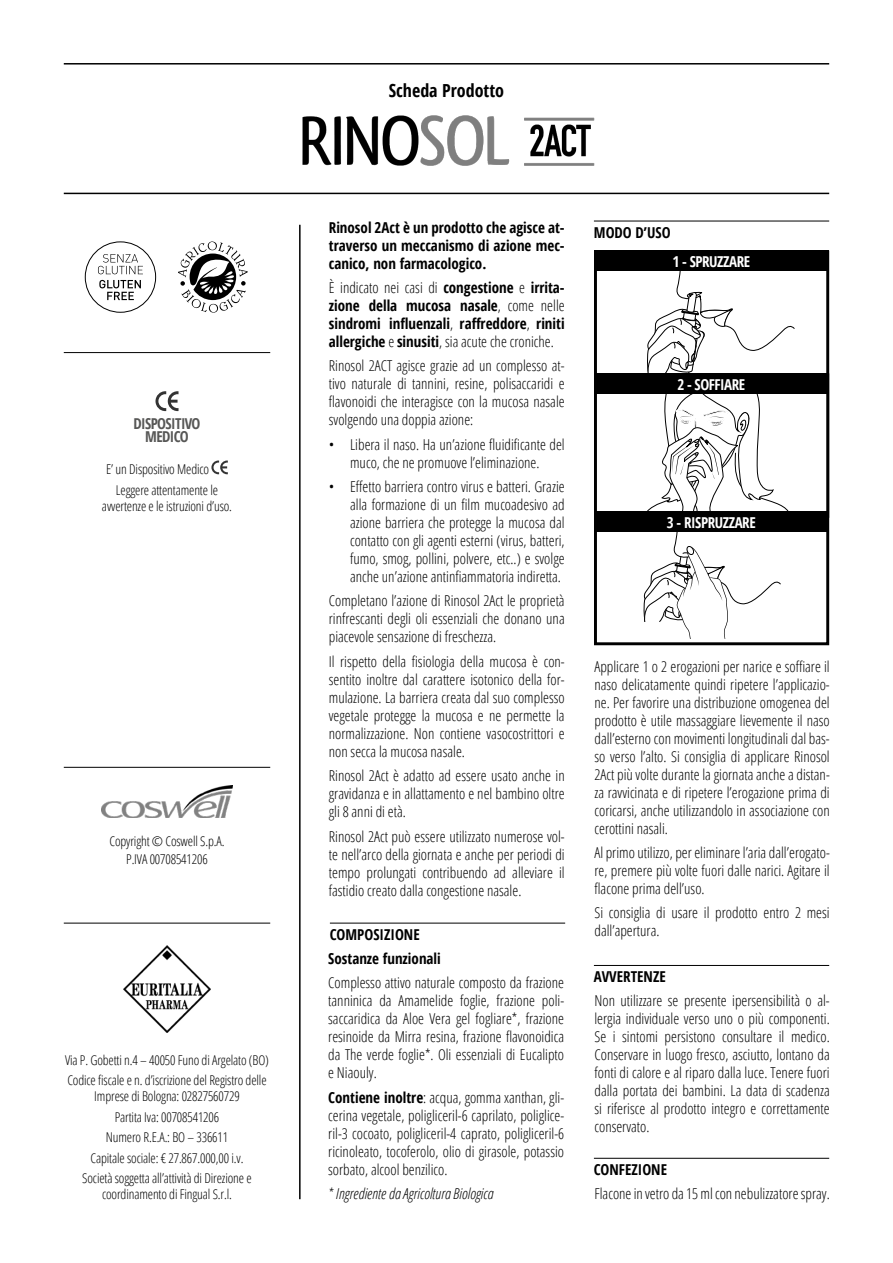
<style>
.page{position:relative;width:893px;height:1263px;background:#fff}
.page>*{position:absolute;margin:0;border:0;box-sizing:border-box;transform-origin:0 0}
.t1{font:700 18px "Open Sans Condensed";color:#000}
.t2{font:300 15px/18px "Open Sans Condensed";color:#000;text-align:justify}
.t3{font:700 15px/18px "Open Sans Condensed";color:#000;text-align:justify}
.t4{font:italic 300 15px "Open Sans Condensed";color:#000}
.t5{font:700 15px "Open Sans Condensed";letter-spacing:-.03em;color:#fff}
.t6{font:700 15px/13.5px "Open Sans Condensed";letter-spacing:-.04em;color:#575756;text-align:center}
.t7{font:300 13.5px/20.4px "Open Sans Condensed";letter-spacing:-.01em;color:#000}
.s1{font-weight:300}
.s2{font-weight:700}
</style>
<div class="page">
<svg style="left:211px;top:460px;width:17px;height:14px"></svg>
<hr style="left:64px;top:63px;width:765px;height:2px;background:#000">
<hr style="left:64px;top:193px;width:765px;height:1px;background:#000">
<hr style="left:594px;top:221px;width:235px;height:1px;background:#000">
<hr style="left:594px;top:965px;width:235px;height:1px;background:#000">
<hr style="left:594px;top:1158px;width:235px;height:1px;background:#000">
<hr style="left:330px;top:923px;width:235px;height:1px;background:#000">
<hr style="left:299px;top:225px;width:2px;height:974px;background:#000">
<img style="left:302px;top:115px;width:293px;height:51px">
<div style="left:594px;top:250px;width:235px;height:395px;border:3px solid #000"></div>
<div style="left:594px;top:373px;width:235px;height:145px;border:3px solid #000"></div>
<svg style="left:647px;top:271px;width:148px;height:102px"></svg>
<svg style="left:647px;top:394px;width:142px;height:117px"></svg>
<svg style="left:643px;top:532px;width:138px;height:106px"></svg>
<div style="left:594px;top:251px;width:235px;height:20px;background:#000"></div>
<div style="left:594px;top:374px;width:235px;height:20px;background:#000"></div>
<div style="left:594px;top:512px;width:235px;height:20px;background:#000"></div>
<svg style="left:178px;top:241px;width:70px;height:72px"></svg>
<div style="left:85px;top:241px;width:71px;height:72px;border:1px solid #000;border-radius:50%"></div>
<svg style="left:99px;top:280px;width:42px;height:20px"></svg>
<svg style="left:98px;top:254px;width:45px;height:20px"></svg>
<img style="left:102px;top:786px;width:130px;height:31px">
<img style="left:123px;top:945px;width:88px;height:88px">
<hr style="left:64px;top:352px;width:206px;height:1px;background:#000">
<hr style="left:64px;top:767px;width:206px;height:1px;background:#000">
<hr style="left:64px;top:923px;width:206px;height:1px;background:#000">
<svg style="left:155px;top:391px;width:24px;height:20px"></svg>
<p class="t6" style="left:133px;top:416px;width:69px">DISPOSITIVO<br>MEDICO</p>
<p class="t7" style="left:116px;top:459px;width:104px;text-indent:-10px">E’ un Dispositivo Medico<br>Leggere attentamente le</p>
<p class="t7" style="left:102px;top:495px;width:132px">avvertenze e le istruzioni d’uso.</p>
<p class="t7" style="left:110px;top:831px;width:116px;line-height:18px;text-align:center">Copyright © Coswell S.p.A.<br>P.IVA 00708541206</p>
<p class="t7" style="left:65px;top:1049px;width:206px">Via P. Gobetti n.4 – 40050 Funo di Argelato (BO)<br>Codice fiscale e n. d’iscrizione del Registro delle</p>
<p class="t7" style="left:82px;top:1086px;width:171px;text-align:center">Imprese di Bologna: 02827560729<br>Partita Iva: 00708541206<br>Numero R.E.A.: BO – 336611<br>Capitale sociale: € 27.867.000,00 i.v.<br>Società soggetta all’attività di Direzione e</p>
<p class="t7" style="left:102px;top:1184px;width:131px">coordinamento di Fingual S.r.l.</p>
<p class="t1" style="left:389px;top:77px;width:117px">Scheda Prodotto</p>
<p class="t3" style="left:329px;top:218px;width:237px">Rinosol 2Act è un prodotto che agisce at&shy;traverso un meccanismo di azione mec&shy;canico, non farmacologico.</p>
<p class="t3" style="left:329px;top:278px;width:237px"><span class="s1">È indicato nei casi di</span> congestione <span class="s1">e</span> irrita&shy;zione della mucosa nasale<span class="s1">, come nelle </span>sindromi influenzali<span class="s1">,</span> raffreddore<span class="s1">,</span> riniti allergiche <span class="s1">e</span> sinusiti<span class="s1">, sia acute che croniche.</span></p>
<p class="t2" style="left:329px;top:356px;width:237px">Rinosol 2ACT agisce grazie ad un complesso at&shy;tivo naturale di tannini, resine, polisaccaridi e flavonoidi che interagisce con la mucosa nasale svolgendo una doppia azione:</p>
<p class="t2" style="left:329px;top:435px;width:237px;text-align:center">• Libera il naso. Ha un’azione fluidificante del muco, che ne promuove l’eliminazione.</p>
<p class="t2" style="left:350px;top:477px;width:216px;text-indent:-21px">• Effetto barriera contro virus e batteri. Grazie alla formazione di un film mucoadesivo ad azione barriera che protegge la mucosa dal contatto con gli agenti esterni (virus, batteri, fumo, smog, pollini, polvere, etc..) e svolge anche un’azione antinfiammatoria indiretta.</p>
<p class="t2" style="left:329px;top:591px;width:237px">Completano l’azione di Rinosol 2Act le proprietà rinfrescanti degli oli essenziali che donano una piacevole sensazione di freschezza.</p>
<p class="t2" style="left:329px;top:652px;width:237px">Il rispetto della fisiologia della mucosa è con&shy;sentito inoltre dal carattere isotonico della for&shy;mulazione. La barriera creata dal suo complesso vegetale protegge la mucosa e ne permette la normalizzazione. Non contiene vasocostrittori e non secca la mucosa nasale.</p>
<p class="t2" style="left:329px;top:766px;width:237px">Rinosol 2Act è adatto ad essere usato anche in gravidanza e in allattamento e nel bambino oltre gli 8 anni di età.</p>
<p class="t2" style="left:329px;top:827px;width:237px">Rinosol 2Act può essere utilizzato numerose vol&shy;te nell’arco della giornata e anche per periodi di tempo prolungati contribuendo ad alleviare il fastidio creato dalla congestione nasale.</p>
<p class="t3" style="left:330px;top:925px;width:91px">COMPOSIZIONE</p>
<p class="t3" style="left:328px;top:949px;width:114px">Sostanze funzionali</p>
<p class="t2" style="left:328px;top:973px;width:237px">Complesso attivo naturale composto da frazione tanninica da Amamelide foglie, frazione poli&shy;saccaridica da Aloe Vera gel fogliare*, frazione resinoide da Mirra resina, frazione flavonoidica da The verde foglie*. Oli essenziali di Eucalipto e Niaouly.</p>
<p class="t2" style="left:328px;top:1088px;width:237px"><span class="s2">Contiene inoltre</span>: acqua, gomma xanthan, gli&shy;cerina vegetale, poligliceril-6 caprilato, poliglice&shy;ril-3 cocoato, poligliceril-4 caprato, poligliceril-6 ricinoleato, tocoferolo, olio di girasole, potassio sorbato, alcool benzilico.</p>
<p class="t4" style="left:328px;top:1183px;width:167px">* Ingrediente da Agricoltura Biologica</p>
<p class="t3" style="left:594px;top:223px;width:78px">MODO D’USO</p>
<p class="t5" style="left:672px;top:251px;width:79px">1 - SPRUZZARE</p>
<p class="t5" style="left:677px;top:374px;width:69px">2 - SOFFIARE</p>
<p class="t5" style="left:667px;top:512px;width:90px">3 - RISPRUZZARE</p>
<p class="t2" style="left:594px;top:657px;width:237px">Applicare 1 o 2 erogazioni per narice e soffiare il naso delicatamente quindi ripetere l’applicazio&shy;ne. Per favorire una distribuzione omogenea del prodotto è utile massaggiare lievemente il naso dall’esterno con movimenti longitudinali dal bas&shy;so verso l’alto. Si consiglia di applicare Rinosol 2Act più volte durante la giornata anche a distan&shy;za ravvicinata e di ripetere l’erogazione prima di coricarsi, anche utilizzandolo in associazione con cerottini nasali.</p>
<p class="t2" style="left:594px;top:843px;width:237px">Al primo utilizzo, per eliminare l’aria dall’erogato&shy;re, premere più volte fuori dalle narici. Agitare il flacone prima dell’uso.</p>
<p class="t2" style="left:594px;top:903px;width:237px">Si consiglia di usare il prodotto entro 2 mesi dall’apertura.</p>
<p class="t3" style="left:594px;top:967px;width:73px">AVVERTENZE</p>
<p class="t2" style="left:594px;top:991px;width:237px">Non utilizzare se presente ipersensibilità o al&shy;lergia individuale verso uno o più componenti.<br>Se i sintomi persistono consultare il medico.<br>Conservare in luogo fresco, asciutto, lontano da fonti di calore e al riparo dalla luce. Tenere fuori dalla portata dei bambini. La data di scadenza si riferisce al prodotto integro e correttamente conservato.</p>
<p class="t3" style="left:594px;top:1160px;width:75px">CONFEZIONE</p>
<p class="t2" style="left:594px;top:1184px;width:237px">Flacone in vetro da 15 ml con nebulizzatore spray.</p>
</div>
